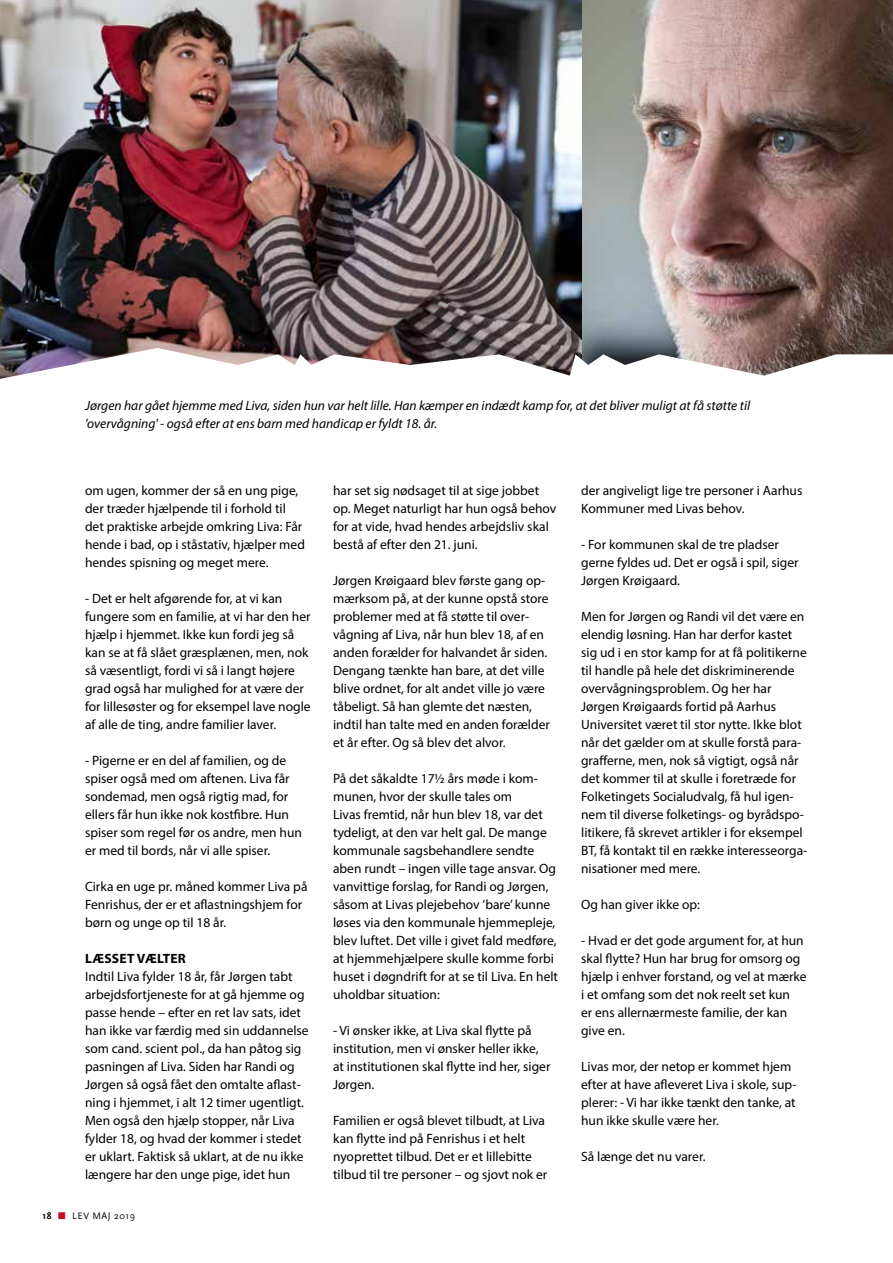
<style>
.page{position:relative;width:893px;height:1263px;background:#fff}
.page>*{position:absolute;margin:0;border:0;box-sizing:border-box;transform-origin:0 0}
.t1{font:13.5px/18px "Myriad Pro";color:#000}
.t2{font:italic 13.5px/18px "Myriad Pro";color:#000}
.t3{font:700 13.5px "Myriad Pro";letter-spacing:.02em;color:#000}
.t4{font:9.75px "Scala Sans";letter-spacing:.05em;color:#000}
.s1{font-weight:700}
.s2{color:#c80a21}
</style>
<div class="page">
<img style="left:0;top:0;width:893px;height:348px">
<img style="left:0;top:348px;width:893px;height:31px">
<p class="t2" style="left:85px;top:396px;width:667px">Jørgen har gået hjemme med Liva, siden hun var helt lille. Han kæmper en indædt kamp for, at det bliver muligt at få støtte til 'overvågning' - også efter at ens barn med handicap er fyldt 18. år.</p>
<p class="t1" style="left:85px;top:481px;width:221px">om ugen, kommer der så en ung pige, der træder hjælpende til i forhold til det praktiske arbejde omkring Liva: Får hende i bad, op i ståstativ, hjælper med hendes spisning og meget mere.</p>
<p class="t1" style="left:85px;top:589px;width:227px">- Det er helt afgørende for, at vi kan fungere som en familie, at vi har den her hjælp i hjemmet. Ikke kun fordi jeg så kan se at få slået græsplænen, men, nok så væsentligt, fordi vi så i langt højere grad også har mulighed for at være der for lillesøster og for eksempel lave nogle af alle de ting, andre familier laver.</p>
<p class="t1" style="left:85px;top:751px;width:218px">- Pigerne er en del af familien, og de spiser også med om aftenen. Liva får sondemad, men også rigtig mad, for ellers får hun ikke nok kostfibre. Hun spiser som regel før os andre, men hun er med til bords, når vi alle spiser.</p>
<p class="t1" style="left:85px;top:877px;width:224px">Cirka en uge pr. måned kommer Liva på<br>Fenrishus, der er et aflastningshjem for børn og unge op til 18 år.</p>
<p class="t3" style="left:85px;top:949px;width:102px">LÆSSET VÆLTER</p>
<p class="t1" style="left:85px;top:967px;width:225px">Indtil Liva fylder 18 år, får Jørgen tabt arbejdsfortjeneste for at gå hjemme og passe hende – efter en ret lav sats, idet han ikke var færdig med sin uddannelse som cand. scient pol., da han påtog sig pasningen af Liva. Siden har Randi og Jørgen så også fået den omtalte aflast&shy;ning i hjemmet, i alt 12 timer ugentligt.<br>Men også den hjælp stopper, når Liva fylder 18, og hvad der kommer i stedet er uklart. Faktisk så uklart, at de nu ikke længere har den unge pige, idet hun</p>
<p class="t4" style="left:43px;top:1211px;width:94px"><span class="s1">18</span> <span class="s2">■</span> LEV MAJ 2019</p>
<p class="t1" style="left:333px;top:481px;width:225px">har set sig nødsaget til at sige jobbet op. Meget naturligt har hun også behov for at vide, hvad hendes arbejdsliv skal bestå af efter den 21. juni.</p>
<p class="t1" style="left:333px;top:571px;width:218px">Jørgen Krøigaard blev første gang op&shy;mærksom på, at der kunne opstå store problemer med at få støtte til over&shy;vågning af Liva, når hun blev 18, af en anden forælder for halvandet år siden.<br>Dengang tænkte han bare, at det ville blive ordnet, for alt andet ville jo være tåbeligt. Så han glemte det næsten, indtil han talte med en anden forælder et år efter. Og så blev det alvor.</p>
<p class="t1" style="left:333px;top:769px;width:226px">På det såkaldte 17½ års møde i kom&shy;munen, hvor der skulle tales om<br>Livas fremtid, når hun blev 18, var det tydeligt, at den var helt gal. De mange kommunale sagsbehandlere sendte aben rundt – ingen ville tage ansvar. Og vanvittige forslag, for Randi og Jørgen, såsom at Livas plejebehov ’bare’ kunne løses via den kommunale hjemmepleje, blev luftet. Det ville i givet fald medføre, at hjemmehjælpere skulle komme forbi huset i døgndrift for at se til Liva. En helt uholdbar situation:</p>
<p class="t1" style="left:333px;top:1021px;width:219px">- Vi ønsker ikke, at Liva skal flytte på institution, men vi ønsker heller ikke, at institutionen skal flytte ind her, siger<br>Jørgen.</p>
<p class="t1" style="left:333px;top:1111px;width:216px">Familien er også blevet tilbudt, at Liva kan flytte ind på Fenrishus i et helt nyoprettet tilbud. Det er et lillebitte tilbud til tre personer – og sjovt nok er</p>
<p class="t1" style="left:581px;top:481px;width:223px">der angiveligt lige tre personer i Aarhus<br>Kommuner med Livas behov.</p>
<p class="t1" style="left:581px;top:535px;width:219px">- For kommunen skal de tre pladser gerne fyldes ud. Det er også i spil, siger<br>Jørgen Krøigaard.</p>
<p class="t1" style="left:581px;top:607px;width:228px">Men for Jørgen og Randi vil det være en elendig løsning. Han har derfor kastet sig ud i en stor kamp for at få politikerne til handle på hele det diskriminerende overvågningsproblem. Og her har Jørgen Krøigaards fortid på Aarhus Universitet været til stor nytte. Ikke blot når det gælder om at skulle forstå para&shy;grafferne, men, nok så vigtigt, også når det kommer til at skulle i foretræde for Folketingets Socialudvalg, få hul igen&shy;nem til diverse folketings- og byrådspo&shy;litikere, få skrevet artikler i for eksempel BT, få kontakt til en række interesseorga&shy;nisationer med mere.</p>
<p class="t1" style="left:581px;top:895px;width:120px">Og han giver ikke op:</p>
<p class="t1" style="left:581px;top:931px;width:227px">- Hvad er det gode argument for, at hun skal flytte? Hun har brug for omsorg og hjælp i enhver forstand, og vel at mærke i et omfang som det nok reelt set kun<br>er ens allernærmeste familie, der kan give en.</p>
<p class="t1" style="left:581px;top:1057px;width:217px">Livas mor, der netop er kommet hjem efter at have afleveret Liva i skole, sup&shy;plerer: - Vi har ikke tænkt den tanke, at hun ikke skulle være her.</p>
<p class="t1" style="left:581px;top:1147px;width:126px">Så længe det nu varer.</p>
</div>
